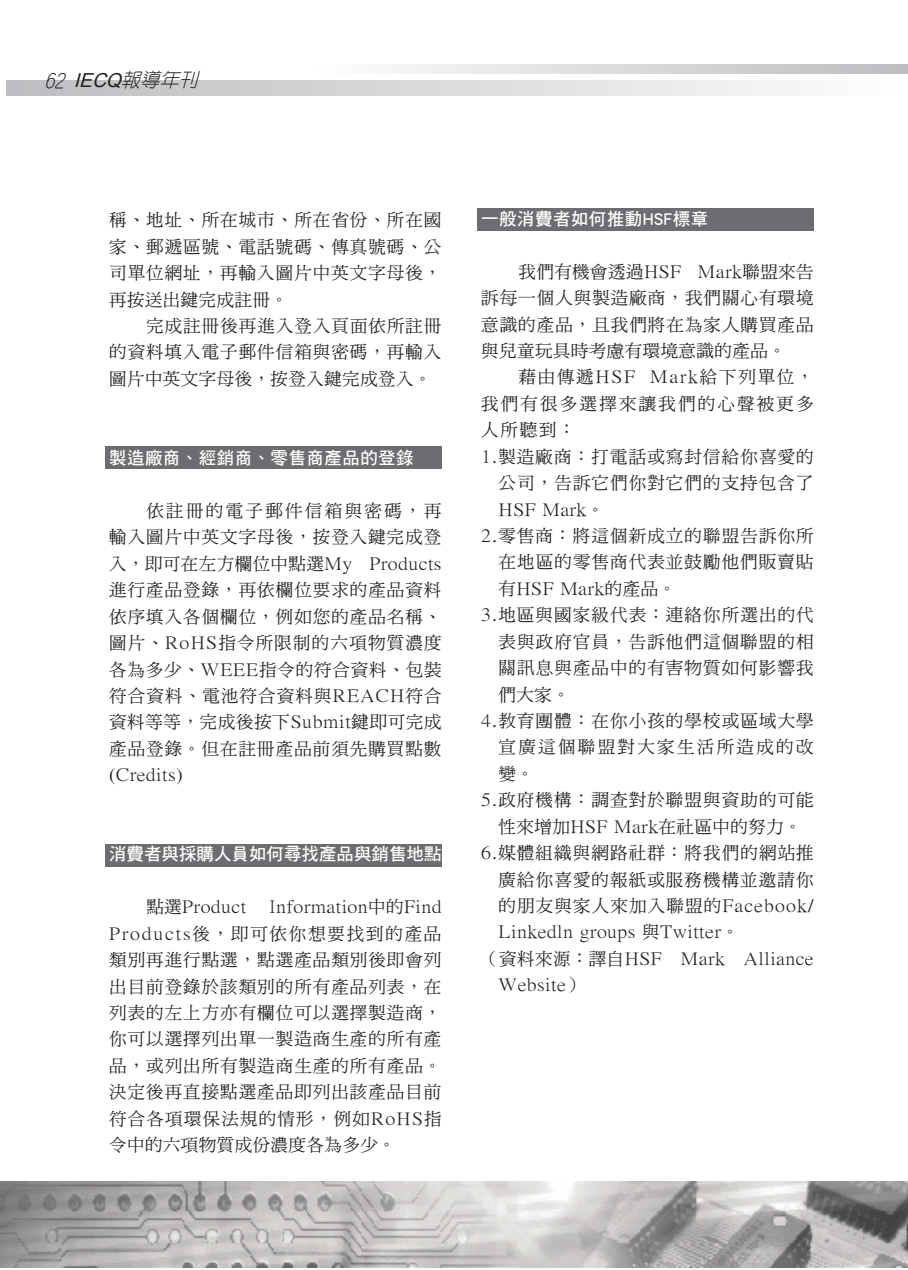
<style>
.page{position:relative;width:908px;height:1270px;background:#fff}
.page>*{position:absolute;margin:0;border:0;box-sizing:border-box;transform-origin:0 0}
.t1{font:italic 300 19.25px "Yen Round";color:#231f20}
.t2{font:17.5px/26.4px "DF Ming Md HK BF";letter-spacing:.06em;color:#231f20;text-align:justify}
.t3{font:17.5px "DF Ming Md HK BF";letter-spacing:.025em;color:#231f20}
.t4{font:17.5px "DF Hei Std W7";letter-spacing:.025em;color:#fff}
.t5{font:17.5px "DF Hei Std W7";color:#fff}
.t6{font:17.5px "DF Ming Md HK BF";letter-spacing:.1em;color:#231f20}
.t7{font:17.5px "DF Ming Md HK BF";letter-spacing:.125em;color:#231f20}
.t8{font:17.5px "DF Ming Md HK BF";letter-spacing:.135em;color:#231f20}
.s1{font-family:"Arial";font-weight:400}
</style>
<div class="page">
<img style="left:1px;top:1181px;width:907px;height:86px">
<svg style="left:395px;top:65px;width:513px;height:8px;background:#d7d8da"></svg>
<svg style="left:6px;top:80px;width:780px;height:15px;background:#d7d8da"></svg>
<div style="left:105px;top:446px;width:336px;height:22px;background:#6c6d70"></div>
<div style="left:477px;top:208px;width:337px;height:22px;background:#6c6d70"></div>
<div style="left:105px;top:845px;width:336px;height:22px;background:#6c6d70"></div>
<p class="t1" style="left:45px;top:70px;width:160px">62 <span class="s1">IECQ</span>報導年刊</p>
<p class="t2" style="left:109px;top:208px;width:334px">稱、地址、所在城市、所在省份、所在國家、郵遞區號、電話號碼、傳真號碼、公司單位網址，再輸入圖片中英文字母後，再按送出鍵完成註冊。</p>
<p class="t2" style="left:109px;top:313px;width:334px;text-indent:37px">完成註冊後再進入登入頁面依所註冊的資料填入電子郵件信箱與密碼，再輸入圖片中英文字母後，按登入鍵完成登入。</p>
<p class="t4" style="left:109px;top:448px;width:306px">製造廠商、經銷商、零售商產品的登錄</p>
<p class="t2" style="left:109px;top:498px;width:334px;text-indent:37px">依註冊的電子郵件信箱與密碼，再輸入圖片中英文字母後，按登入鍵完成登入，即可在左方欄位中點選My Products進行產品登錄，再依欄位要求的產品資料依序填入各個欄位，例如您的產品名稱、圖片、RoHS指令所限制的六項物質濃度各為多少、WEEE指令的符合資料、包裝符合資料、電池符合資料與REACH符合資料等等，完成後按下Submit鍵即可完成產品登錄。但在註冊產品前須先購買點數(Credits)</p>
<p class="t5" style="left:109px;top:845px;width:334px">消費者與採購人員如何尋找產品與銷售地點</p>
<p class="t3" style="left:146px;top:898px;width:101px">點選Product</p>
<p class="t2" style="left:109px;top:895px;width:334px;text-indent:160px">Information中的Find Products後，即可依你想要找到的產品類別再進行點選，點選產品類別後即會列出目前登錄於該類別的所有產品列表，在列表的左上方亦有欄位可以選擇製造商，你可以選擇列出單一製造商生產的所有產品，或列出所有製造商生產的所有產品。決定後再直接點選產品即列出該產品目前符合各項環保法規的情形，例如RoHS指令中的六項物質成份濃度各為多少。</p>
<p class="t4" style="left:481px;top:209px;width:229px">一般消費者如何推動HSF標章</p>
<p class="t2" style="left:481px;top:259px;width:334px;text-indent:37px">我們有機會透過HSF Mark聯盟來告訴每一個人與製造廠商，我們關心有環境意識的產品，且我們將在為家人購買產品與兒童玩具時考慮有環境意識的產品。</p>
<p class="t6" style="left:518px;top:368px;width:297px">藉由傳遞HSF Mark給下列單位，</p>
<p class="t7" style="left:481px;top:395px;width:334px">我們有很多選擇來讓我們的心聲被更多</p>
<p class="t2" style="left:481px;top:418px;width:96px">人所聽到：</p>
<p class="t2" style="left:481px;top:444px;width:334px">1.製造廠商：打電話或寫封信給你喜愛的</p>
<p class="t2" style="left:499px;top:470px;width:316px">公司，告訴它們你對它們的支持包含了</p>
<p class="t2" style="left:499px;top:497px;width:107px">HSF Mark。</p>
<p class="t2" style="left:481px;top:523px;width:334px">2.零售商：將這個新成立的聯盟告訴你所</p>
<p class="t2" style="left:499px;top:550px;width:316px">在地區的零售商代表並鼓勵他們販賣貼</p>
<p class="t3" style="left:499px;top:580px;width:179px">有HSF Mark的產品。</p>
<p class="t2" style="left:481px;top:603px;width:334px">3.地區與國家級代表：連絡你所選出的代</p>
<p class="t2" style="left:499px;top:629px;width:316px">表與政府官員，告訴他們這個聯盟的相</p>
<p class="t2" style="left:499px;top:655px;width:316px">關訊息與產品中的有害物質如何影響我</p>
<p class="t2" style="left:499px;top:682px;width:73px">們大家。</p>
<p class="t2" style="left:481px;top:708px;width:334px">4.教育團體：在你小孩的學校或區域大學</p>
<p class="t8" style="left:499px;top:738px;width:316px">宣廣這個聯盟對大家生活所造成的改</p>
<p class="t2" style="left:499px;top:761px;width:37px">變。</p>
<p class="t2" style="left:481px;top:788px;width:334px">5.政府機構：調查對於聯盟與資助的可能</p>
<p class="t3" style="left:499px;top:818px;width:305px">性來增加HSF Mark在社區中的努力。</p>
<p class="t2" style="left:481px;top:840px;width:334px">6.媒體組織與網路社群：將我們的網站推</p>
<p class="t2" style="left:499px;top:867px;width:316px">廣給你喜愛的報紙或服務機構並邀請你</p>
<p class="t2" style="left:499px;top:893px;width:316px">的朋友與家人來加入聯盟的Facebook/</p>
<p class="t3" style="left:499px;top:923px;width:242px">Linkedln groups 與Twitter。</p>
<p class="t3" style="left:481px;top:950px;width:334px">（資料來源：譯自HSF Mark Alliance</p>
<p class="t3" style="left:499px;top:976px;width:87px">Website）</p>
</div>
